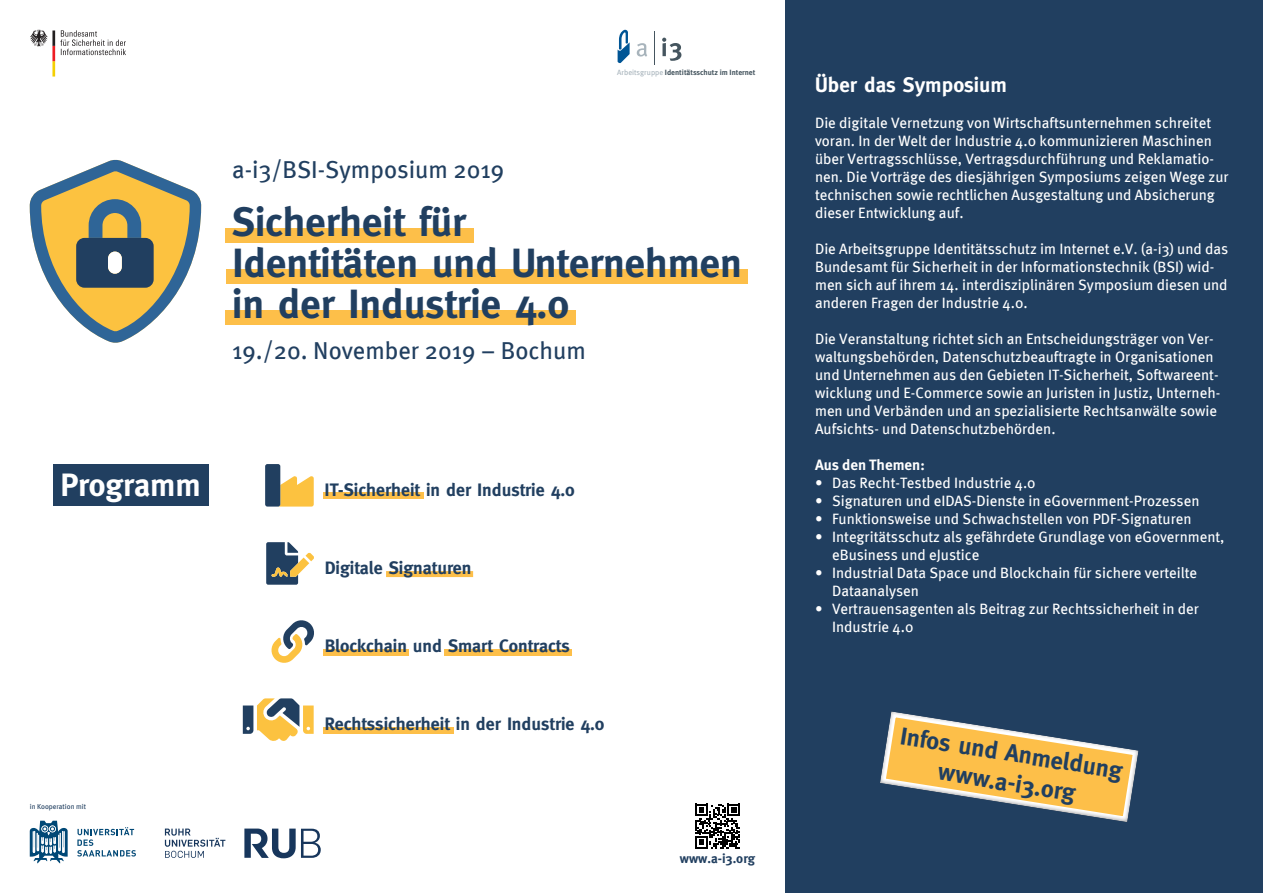
<style>
.page{position:relative;width:1263px;height:893px;background:#fff}
.page>*{position:absolute;margin:0;border:0;box-sizing:border-box;transform-origin:0 0}
.t1{font:700 40.8px/40.8px "Meta";color:#213f60}
.t2{font:700 32.25px "Meta";color:#fff}
.t3{font:700 24.6px/29.4px "Meta";color:#213f60;text-align:center}
.t4{font:24.45px "Meta";color:#213f60}
.TS_Beschreibungstext{font:700 21px "Meta";color:#fff}
.t5{font:700 18px "Meta";color:#213f60}
.TS_Beschreibungstext-2{font:15px/18px "Meta";color:#fff}
.TS_Beschreibungstext-3{font:700 15px "Meta";color:#fff}
.t6{font:700 13.2px "Meta";color:#213f60}
.t7{font:700 7.65px "Meta";color:#45555f}
.AN_Ankreuzen__Preise{font:7.2px "Meta";color:#213f60}
.s1{font-weight:400;color:#a8b4bc}
</style>
<div class="page">
<div style="left:785px;top:0;width:478px;height:893px;background:#213f60"></div>
<svg style="left:30px;top:30px;width:96px;height:47px"></svg>
<svg style="left:637px;top:43px;width:10px;height:14px"></svg>
<svg style="left:662px;top:38px;width:19px;height:23px"></svg>
<hr style="left:654px;top:31px;width:1px;height:34px;background:#45555f">
<svg style="left:618px;top:30px;width:12px;height:33px"></svg>
<svg style="left:695px;top:804px;width:45px;height:45px"></svg>
<div style="left:53px;top:464px;width:155px;height:41px;background:#213f60"></div>
<svg style="left:880px;top:711px;width:259px;height:111px"></svg>
<div style="left:225px;top:229px;width:249px;height:14px;background:#fdbf49"></div>
<div style="left:226px;top:269px;width:522px;height:15px;background:#fdbf49"></div>
<div style="left:225px;top:310px;width:350px;height:15px;background:#fdbf49"></div>
<svg style="left:30px;top:160px;width:171px;height:183px"></svg>
<div style="left:108px;top:252px;width:14px;height:22px;background:#fff;border-radius:7px"></div>
<div style="left:389px;top:571px;width:81px;height:6px;background:#fdbf49"></div>
<svg style="left:266px;top:542px;width:48px;height:43px"></svg>
<svg style="left:30px;top:821px;width:38px;height:42px"></svg>
<svg style="left:77px;top:827px;width:59px;height:29px"></svg>
<svg style="left:244px;top:828px;width:77px;height:30px"></svg>
<svg style="left:165px;top:828px;width:60px;height:30px"></svg>
<div style="left:323px;top:493px;width:100px;height:6px;background:#fdbf49"></div>
<svg style="left:279px;top:476px;width:35px;height:31px"></svg>
<div style="left:265px;top:464px;width:15px;height:43px;background:#213f60;border-radius:2px"></div>
<div style="left:323px;top:727px;width:130px;height:6px;background:#fdbf49"></div>
<svg style="left:243px;top:698px;width:71px;height:43px"></svg>
<div style="left:445px;top:649px;width:127px;height:6px;background:#fdbf49"></div>
<div style="left:323px;top:649px;width:86px;height:6px;background:#fdbf49"></div>
<svg style="left:271px;top:620px;width:43px;height:43px"></svg>
<p class="t7" style="left:617px;top:68px;width:140px"><span class="s1">Arbeitsgruppe</span> Identitätsschutz im Internet</p>
<p class="t4" style="left:232px;top:156px;width:273px">a-i3/BSI-Symposium 2019</p>
<p class="t1" style="left:232px;top:201px;width:511px">Sicherheit für<br>Identitäten und Unternehmen in der Industrie 4.0</p>
<p class="t4" style="left:232px;top:336px;width:355px">19./20. November 2019 – Bochum</p>
<p class="t2" style="left:61px;top:466px;width:142px">Programm</p>
<p class="AN_Ankreuzen__Preise" style="left:30px;top:802px;width:58px">in Kooperation mit</p>
<p class="t5" style="left:324px;top:479px;width:252px">IT-Sicherheit in der Industrie 4.0</p>
<p class="t5" style="left:325px;top:557px;width:148px">Digitale Signaturen</p>
<p class="t5" style="left:325px;top:636px;width:246px">Blockchain und Smart Contracts</p>
<p class="t5" style="left:325px;top:714px;width:281px">Rechtssicherheit in der Industrie 4.0</p>
<p class="t6" style="left:680px;top:851px;width:77px">www.a-i3.org</p>
<p class="TS_Beschreibungstext" style="left:815px;top:73px;width:193px">Über das Symposium</p>
<p class="TS_Beschreibungstext-2" style="left:815px;top:114px;width:415px">Die digitale Vernetzung von Wirtschaftsunternehmen schreitet voran. In der Welt der Industrie 4.0 kommunizieren Maschinen über Vertragsschlüsse, Vertragsdurchführung und Reklamatio&shy;nen. Die Vorträge des diesjährigen Symposiums zeigen Wege zur technischen sowie rechtlichen Ausgestaltung und Absicherung dieser Entwicklung auf.</p>
<p class="TS_Beschreibungstext-2" style="left:815px;top:240px;width:415px">Die Arbeitsgruppe Identitätsschutz im Internet e.V. (a-i3) und das Bundesamt für Sicherheit in der Informationstechnik (BSI) wid&shy;men sich auf ihrem 14. interdisziplinären Symposium diesen und anderen Fragen der Industrie 4.0.</p>
<p class="TS_Beschreibungstext-2" style="left:815px;top:330px;width:407px">Die Veranstaltung richtet sich an Entscheidungsträger von Ver&shy;waltungsbehörden, Datenschutzbeauftragte in Organisationen und Unternehmen aus den Gebieten IT-Sicherheit, Softwareent&shy;wicklung und E-Commerce sowie an Juristen in Justiz, Unterneh&shy;men und Verbänden und an spezialisierte Rechtsanwälte sowie Aufsichts- und Datenschutzbehörden.</p>
<p class="TS_Beschreibungstext-3" style="left:815px;top:456px;width:111px">Aus den Themen:</p>
<p class="TS_Beschreibungstext-2" style="left:815px;top:474px;width:222px">• Das Recht-Testbed Industrie 4.0</p>
<p class="TS_Beschreibungstext-2" style="left:815px;top:492px;width:386px">• Signaturen und eIDAS-Dienste in eGovernment-Prozessen</p>
<p class="TS_Beschreibungstext-2" style="left:815px;top:510px;width:378px">• Funktionsweise und Schwachstellen von PDF-Signaturen</p>
<p class="TS_Beschreibungstext-2" style="left:832px;top:528px;width:394px;text-indent:-17px">• Integritätsschutz als gefährdete Grundlage von eGovernment, eBusiness und eJustice</p>
<p class="TS_Beschreibungstext-2" style="left:832px;top:564px;width:367px;text-indent:-17px">• Industrial Data Space und Blockchain für sichere verteilte<br>Dataanalysen</p>
<p class="TS_Beschreibungstext-2" style="left:832px;top:600px;width:368px;text-indent:-17px">• Vertrauensagenten als Beitrag zur Rechtssicherheit in der<br>Industrie 4.0</p>
<h3 class="t3" style="left:903px;top:721px;width:226px;rotate:9deg">Infos und Anmeldung www.a-i3.org</h3>
</div>
